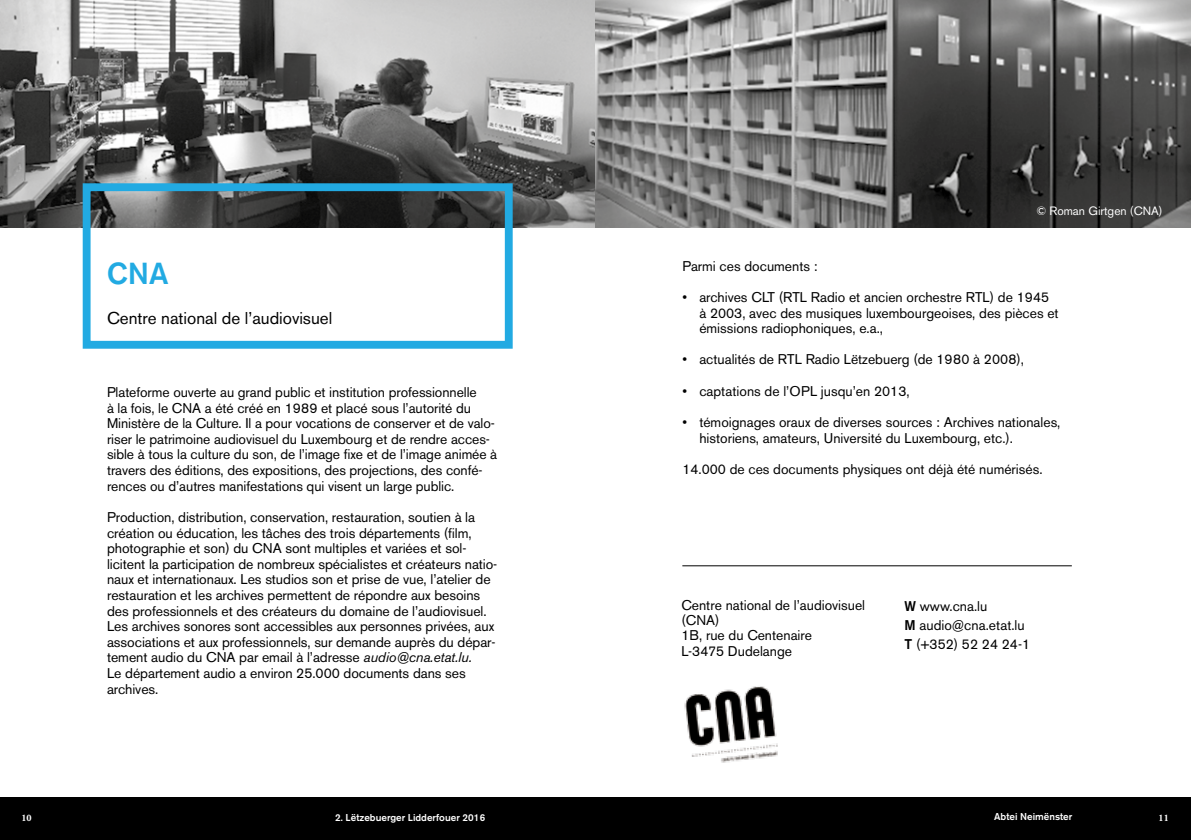
<style>
.page{position:relative;width:1191px;height:840px;background:#fff}
.page>*{position:absolute;margin:0;border:0;box-sizing:border-box;transform-origin:0 0}
.t1{font:500 30.2px "Akzidenz Grotesk BE";color:#22aae2}
.t2{font:17px "Akzidenz Grotesk BE";color:#000}
.t3{font:14px/15.6px "Akzidenz Grotesk BE";letter-spacing:-.005em;color:#000}
.t4{font:12px "Akzidenz Grotesk BE";color:#fff}
.t5{font:500 9.8px "Akzidenz Grotesk BE";color:#fff}
.t6{font:700 9.8px "Adobe Garamond Pro";color:#fff}
.s1{font-style:italic}
.s2{font-weight:500}
</style>
<div class="page">
<div style="left:0;top:796px;width:598px;height:43px;background:#000"></div>
<div style="left:583px;top:796px;width:608px;height:43px;background:#000"></div>
<img style="left:0;top:0;width:1191px;height:227px">
<div style="left:83px;top:183px;width:430px;height:165px;border:8px solid #22aae2"></div>
<hr style="left:682px;top:565px;width:389px;height:1px;background:#000">
<img style="left:684px;top:686px;width:94px;height:77px">
<h1 class="t1" style="left:107px;top:255px;width:63px">CNA</h1>
<p class="t2" style="left:107px;top:307px;width:227px">Centre national de l’audiovisuel</p>
<p class="t3" style="left:107px;top:384px;width:392px">Plateforme ouverte au grand public et institution professionnelle<br>à la fois, le CNA a été créé en 1989 et placé sous l’autorité du Ministère de la Culture. Il a pour vocations de conserver et de valo&shy;riser le patrimoine audiovisuel du Luxembourg et de rendre acces&shy;sible à tous la culture du son, de l’image fixe et de l’image animée à travers des éditions, des expositions, des projections, des confé&shy;rences ou d’autres manifestations qui visent un large public.</p>
<p class="t3" style="left:107px;top:509px;width:392px">Production, distribution, conservation, restauration, soutien à la création ou éducation, les tâches des trois départements (film, photographie et son) du CNA sont multiples et variées et sol&shy;licitent la participation de nombreux spécialistes et créateurs natio&shy;naux et internationaux. Les studios son et prise de vue, l’atelier de restauration et les archives permettent de répondre aux besoins des professionnels et des créateurs du domaine de l’audiovisuel.<br>Les archives sonores sont accessibles aux personnes privées, aux associations et aux professionnels, sur demande auprès du dépar&shy;tement audio du CNA par email à l’adresse <span class="s1">audio@cna.etat.lu.<br></span>Le département audio a environ 25.000 documents dans ses archives.</p>
<p class="t4" style="left:1036px;top:203px;width:128px">© Roman Girtgen (CNA)</p>
<p class="t3" style="left:682px;top:258px;width:137px">Parmi ces documents :</p>
<p class="t3" style="left:699px;top:289px;width:361px;text-indent:-17px">• archives CLT (RTL Radio et ancien orchestre RTL) de 1945 à 2003, avec des musiques luxembourgeoises, des pièces et émissions radiophoniques, e.a.,</p>
<p class="t3" style="left:682px;top:351px;width:343px">• actualités de RTL Radio Lëtzebuerg (de 1980 à 2008),</p>
<p class="t3" style="left:682px;top:383px;width:229px">• captations de l’OPL jusqu’en 2013,</p>
<p class="t3" style="left:699px;top:414px;width:362px;text-indent:-17px">• témoignages oraux de diverses sources : Archives nationales, historiens, amateurs, Université du Luxembourg, etc.).</p>
<p class="t3" style="left:682px;top:461px;width:362px">14.000 de ces documents physiques ont déjà été numérisés.</p>
<p class="t3" style="left:681px;top:597px;width:185px;line-height:15px">Centre national de l’audiovisuel (CNA)<br>1B, rue du Centenaire<br>L-3475 Dudelange</p>
<p class="t3" style="left:904px;top:596px;width:127px;line-height:19px"><span class="s2">W</span> www.cna.lu<br><span class="s2">M</span> audio@cna.etat.lu<br><span class="s2">T</span> (+352) 52 24 24-1</p>
<p class="t6" style="left:21px;top:812px;width:12px">10</p>
<p class="t5" style="left:335px;top:811px;width:151px">2. Lëtzebuerger Lidderfouer 2016</p>
<p class="t5" style="left:994px;top:810px;width:80px">Abtei Neimënster</p>
<p class="t6" style="left:1158px;top:812px;width:12px">11</p>
</div>
